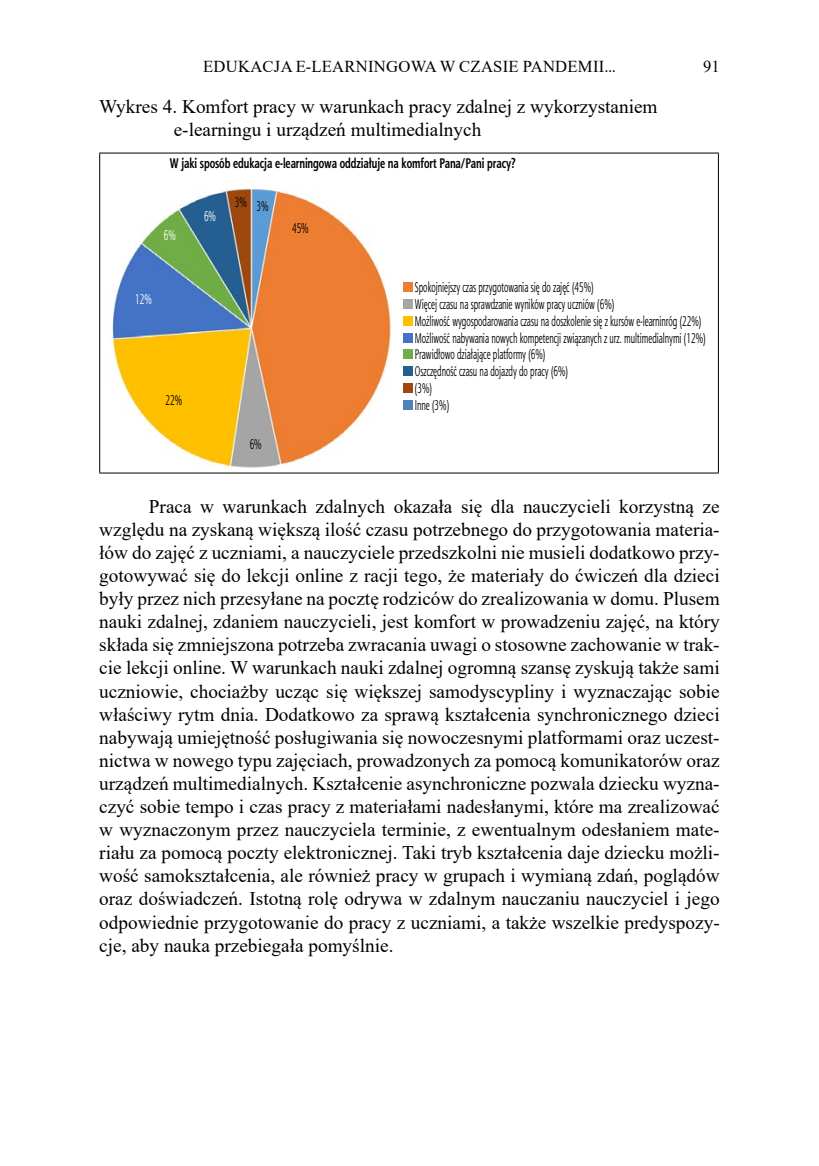
<style>
.page{position:relative;width:819px;height:1166px;background:#fff}
.page>*{position:absolute;margin:0;border:0;box-sizing:border-box;transform-origin:0 0}
.t1{font:19.25px/23.1px "Times New Roman";color:#000}
.t2{font:16.62px "Times New Roman";letter-spacing:.015em;color:#000}
.t3{font:14px/16.8px "Aerton Cnd EFN";color:#000;scale:.75 1}
.t4{font:700 14px "Aerton Cnd EFN";color:#000;scale:.9 1}
.t5{font:14px "Aerton Cnd EFN";color:#fff;scale:.75 1}
</style>
<div class="page">
<hr style="left:99px;top:153px;width:619px;height:1px;background:#000">
<hr style="left:99px;top:153px;width:1px;height:320px;background:#000">
<hr style="left:718px;top:153px;width:1px;height:320px;background:#000">
<hr style="left:99px;top:473px;width:619px;height:1px;background:#000">
<img style="left:112px;top:189px;width:278px;height:279px">
<div style="left:402px;top:282px;width:10px;height:10px;background:#ed7d31"></div>
<div style="left:402px;top:299px;width:10px;height:10px;background:#a5a5a5"></div>
<div style="left:402px;top:316px;width:10px;height:10px;background:#ffc000"></div>
<div style="left:402px;top:333px;width:10px;height:9px;background:#4473c5"></div>
<div style="left:402px;top:349px;width:10px;height:10px;background:#70ad46"></div>
<div style="left:402px;top:366px;width:10px;height:10px;background:#255f91"></div>
<div style="left:402px;top:383px;width:10px;height:10px;background:#9e480f"></div>
<div style="left:402px;top:400px;width:10px;height:10px;background:#4f81bc"></div>
<p class="t2" style="left:203px;top:55px;width:13px">Eduk</p>
<p class="t2" style="left:250px;top:55px;width:119px">acja e-learningow</p>
<p class="t2" style="left:425px;top:55px;width:26px">a wcz</p>
<p class="t2" style="left:481px;top:55px;width:137px">asie pandemii...</p>
<p class="t2" style="left:703px;top:55px;width:18px">91</p>
<p class="t1" style="left:174px;top:94px;width:485px;text-indent:-74px">Wykres 4. Komfort pracy w warunkach pracy zdalnej z wykorzystaniem e-learningu i urządzeń multimedialnych</p>
<p class="t4" style="left:170px;top:155px;width:385px">W jaki sposób edukacja e-learningowa oddziałuje na komfort Pana/Pani pracy?</p>
<p class="t5" style="left:164px;top:227px;width:18px">6%</p>
<p class="t5" style="left:135px;top:290px;width:24px">12%</p>
<p class="t5" style="left:204px;top:208px;width:18px">6%</p>
<p class="t3" style="left:235px;top:194px;width:18px">3%</p>
<p class="t3" style="left:256px;top:198px;width:18px">3%</p>
<p class="t3" style="left:292px;top:220px;width:24px">45%</p>
<p class="t3" style="left:165px;top:391px;width:24px">22%</p>
<p class="t3" style="left:250px;top:436px;width:18px">6%</p>
<p class="t3" style="left:415px;top:279px;width:389px">Spokojniejszy czas przygotowania się do zajęć (45%)<br>Więcej czasu na sprawdzanie wyników pracy uczniów (6%)<br>Możliwość wygospodarowania czasu na doszkolenie się z kursów e-learninróg (22%)<br>Możliwość nabywania nowych kompetencji związanych z urz. multimedialnymi (12%)<br>Prawidłowo działające platformy (6%)<br>Oszczędność czasu na dojazdy do pracy (6%)<br>(3%)<br>Inne (3%)</p>
<p class="t1" style="left:99px;top:494px;width:622px;text-align:justify;text-indent:50px">Praca w warunkach zdalnych okazała się dla nauczycieli korzystną ze względu na zyskaną większą ilość czasu potrzebnego do przygotowania materia&shy;łów do zajęć z uczniami, a nauczyciele przedszkolni nie musieli dodatkowo przy&shy;gotowywać się do lekcji online z racji tego, że materiały do ćwiczeń dla dzieci były przez nich przesyłane na pocztę rodziców do zrealizowania w domu. Plusem nauki zdalnej, zdaniem nauczycieli, jest komfort w prowadzeniu zajęć, na który składa się zmniejszona potrzeba zwracania uwagi o stosowne zachowanie w trak&shy;cie lekcji online. W warunkach nauki zdalnej ogromną szansę zyskują także sami uczniowie, chociażby ucząc się większej samodyscypliny i wyznaczając sobie właściwy rytm dnia. Dodatkowo za sprawą kształcenia synchronicznego dzieci nabywają umiejętność posługiwania się nowoczesnymi platformami oraz uczest&shy;nictwa w nowego typu zajęciach, prowadzonych za pomocą komunikatorów oraz urządzeń multimedialnych. Kształcenie asynchroniczne pozwala dziecku wyzna&shy;czyć sobie tempo i czas pracy z materiałami nadesłanymi, które ma zrealizować w wyznaczonym przez nauczyciela terminie, z ewentualnym odesłaniem mate&shy;riału za pomocą poczty elektronicznej. Taki tryb kształcenia daje dziecku możli&shy;wość samokształcenia, ale również pracy w grupach i wymianą zdań, poglądów oraz doświadczeń. Istotną rolę odrywa w zdalnym nauczaniu nauczyciel i jego odpowiednie przygotowanie do pracy z uczniami, a także wszelkie predyspozy&shy;cje, aby nauka przebiegała pomyślnie.</p>
</div>
